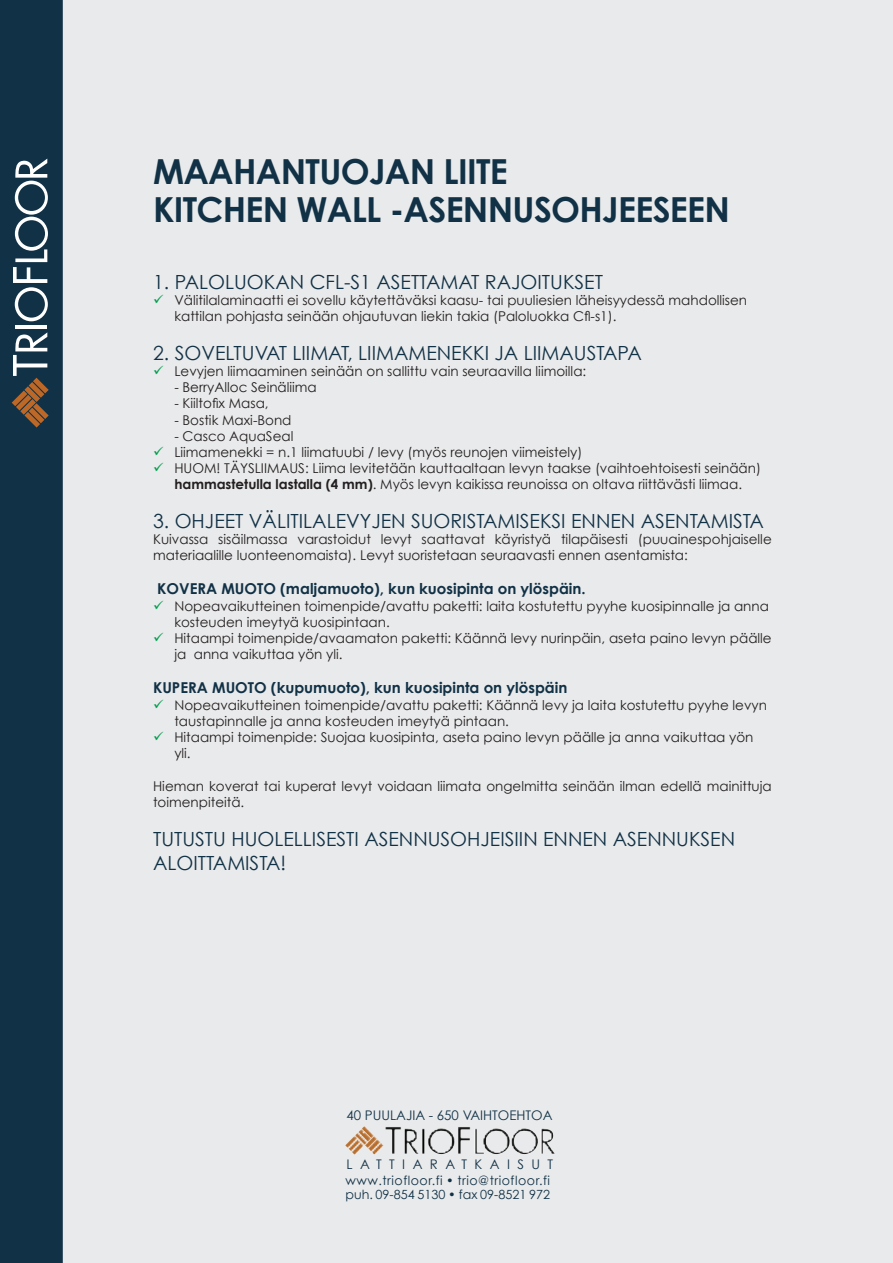
<style>
.page{position:relative;width:893px;height:1263px;background:#e9eaeb}
.page>*{position:absolute;margin:0;border:0;box-sizing:border-box;transform-origin:0 0}
.t1{font:700 34.5px/37.5px "Century Gothic";letter-spacing:-.02em;color:#113146}
.t2{font:19.5px/23.4px "Century Gothic";color:#113146}
.t3{font:700 15px "Century Gothic";color:#113146}
.t4{font:13.5px/16.2px "Century Gothic";color:#231f20}
.t5{font:13.2px "Century Gothic";color:#113146}
.t6{font:13.2px "Century Gothic";letter-spacing:.56em;color:#113146}
.t7{font:12.6px/14.2px "Century Gothic";letter-spacing:.04em;color:#113146}
.s1{font-weight:700}
</style>
<div class="page">
<div style="left:0;top:0;width:63px;height:1263px;background:#113146"></div>
<hr style="left:15px;top:325px;width:32px;height:4px;background:#fff">
<svg style="left:13px;top:159px;width:35px;height:162px;background:#546b7a"></svg>
<svg style="left:12px;top:332px;width:37px;height:96px;background:#565858"></svg>
<img style="left:345px;top:1126px;width:210px;height:28px">
<h1 class="t1" style="left:153px;top:156px;width:578px">MAAHANTUOJAN LIITE<br>KITCHEN WALL -ASENNUSOHJEESEEN</h1>
<h2 class="t2" style="left:153px;top:272px;width:451px">1. PALOLUOKAN CFL-S1 ASETTAMAT RAJOITUKSET</h2>
<p class="t4" style="left:174px;top:293px;width:574px">Välitilalaminaatti ei sovellu käytettäväksi kaasu- tai puuliesien läheisyydessä mahdollisen kattilan pohjasta seinään ohjautuvan liekin takia (Paloluokka Cfl-s1).</p>
<h2 class="t2" style="left:153px;top:343px;width:490px">2. SOVELTUVAT LIIMAT, LIIMAMENEKKI JA LIIMAUSTAPA</h2>
<p class="t4" style="left:174px;top:364px;width:413px">Levyjen liimaaminen seinään on sallittu vain seuraavilla liimoilla:</p>
<p class="t4" style="left:174px;top:380px;width:144px">- BerryAlloc Seinäliima</p>
<p class="t4" style="left:174px;top:395px;width:96px">- Kiiltofix Masa,</p>
<p class="t4" style="left:174px;top:411px;width:119px">- Bostik Maxi-Bond</p>
<p class="t4" style="left:174px;top:429px;width:588px">- Casco AquaSeal<br>Liimamenekki = n.1 liimatuubi / levy (myös reunojen viimeistely)<br>HUOM! TÄYSLIIMAUS: Liima levitetään kauttaaltaan levyn taakse (vaihtoehtoisesti seinään) <span class="s1">hammastetulla lastalla (4 mm)</span>. Myös levyn kaikissa reunoissa on oltava riittävästi liimaa.</p>
<h2 class="t2" style="left:153px;top:511px;width:612px">3. OHJEET VÄLITILALEVYJEN SUORISTAMISEKSI ENNEN ASENTAMISTA</h2>
<p class="t4" style="left:153px;top:532px;width:620px">Kuivassa sisäilmassa varastoidut levyt saattavat käyristyä tilapäisesti (puuainespohjaiselle materiaalille luonteenomaista). Levyt suoristetaan seuraavasti ennen asentamista:</p>
<p class="t3" style="left:157px;top:583px;width:430px">KOVERA MUOTO (maljamuoto), kun kuosipinta on ylöspäin.</p>
<p class="t4" style="left:174px;top:599px;width:599px">Nopeavaikutteinen toimenpide/avattu paketti: laita kostutettu pyyhe kuosipinnalle ja anna kosteuden imeytyä kuosipintaan.<br>Hitaampi toimenpide/avaamaton paketti: Käännä levy nurinpäin, aseta paino levyn päälle ja anna vaikuttaa yön yli.</p>
<p class="t3" style="left:153px;top:682px;width:416px">KUPERA MUOTO (kupumuoto), kun kuosipinta on ylöspäin</p>
<p class="t4" style="left:174px;top:698px;width:594px">Nopeavaikutteinen toimenpide/avattu paketti: Käännä levy ja laita kostutettu pyyhe levyn taustapinnalle ja anna kosteuden imeytyä pintaan.<br>Hitaampi toimenpide: Suojaa kuosipinta, aseta paino levyn päälle ja anna vaikuttaa yön yli.</p>
<p class="t4" style="left:153px;top:779px;width:620px">Hieman koverat tai kuperat levyt voidaan liimata ongelmitta seinään ilman edellä mainittuja toimenpiteitä.</p>
<h2 class="t2" style="left:153px;top:829px;width:584px">TUTUSTU HUOLELLISESTI ASENNUSOHJEISIIN ENNEN ASENNUKSEN<br>ALOITTAMISTA!</h2>
<p class="t5" style="left:346px;top:1110px;width:207px">40 PUULAJIA - 650 VAIHTOEHTOA</p>
<p class="t6" style="left:346px;top:1159px;width:208px">LATTIARATKAISUT</p>
<p class="t7" style="left:345px;top:1174px;width:206px">www.triofloor.fi • trio@triofloor.fi puh. 09-854 5130 • fax 09-8521 972</p>
</div>
